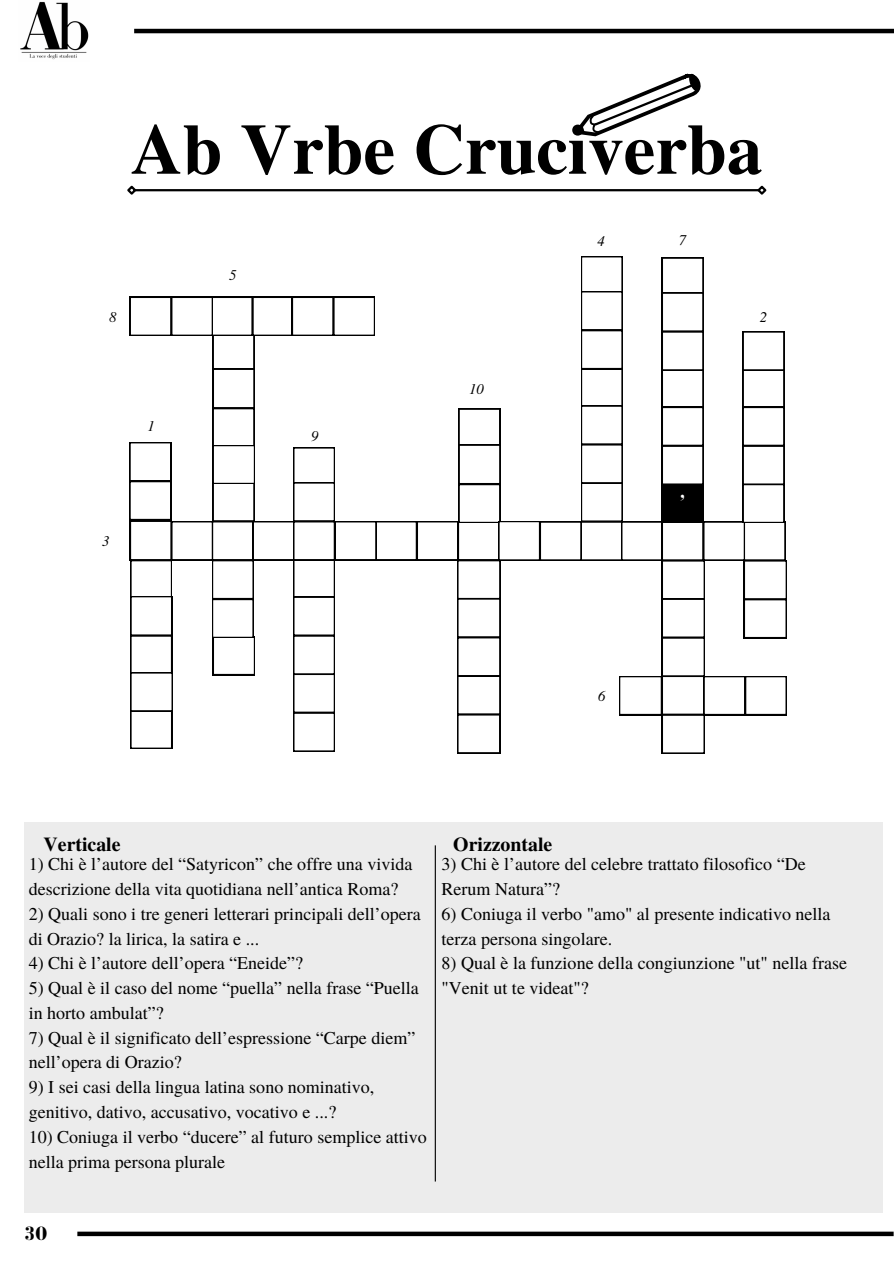
<style>
.page{position:relative;width:894px;height:1264px;background:#fff}
.page>*{position:absolute;margin:0;border:0;box-sizing:border-box;transform-origin:0 0}
.t1{font:700 71.4px "Te X Gyre Termes";color:#000}
.t2{font:700 19.8px "Te X Gyre Termes";color:#000}
.t3{font:700 19.8px "Bodoni FLF";color:#000}
.t4{font:700 19.8px "Bodoni FLF";color:#fff}
.t5{font:18px/24.8px "Te X Gyre Termes";color:#000}
.t6{font:italic 14.7px "Te X Gyre Termes";color:#000}
</style>
<div class="page">
<div style="left:77px;top:1231px;width:816px;height:5px;background:#000"></div>
<img style="left:20px;top:1px;width:69px;height:59px">
<hr style="left:134px;top:29px;width:759px;height:4px;background:#000">
<svg style="left:574px;top:73px;width:127px;height:64px"></svg>
<hr style="left:134px;top:189px;width:624px;height:2px;background:#000">
<svg style="left:127px;top:185px;width:11px;height:10px"></svg>
<svg style="left:755px;top:185px;width:12px;height:10px"></svg>
<div style="left:24px;top:822px;width:858px;height:390px;background:#ececec"></div>
<hr style="left:434px;top:845px;width:2px;height:336px;background:#000">
<svg style="left:129px;top:256px;width:657px;height:497px"></svg>
<h1 class="t1" style="left:131px;top:94px;width:633px">Ab Vrbe Cruciverba</h1>
<p class="t6" style="left:109px;top:306px;width:9px">8</p>
<p class="t6" style="left:148px;top:415px;width:9px">1</p>
<p class="t6" style="left:102px;top:530px;width:9px">3</p>
<p class="t6" style="left:229px;top:264px;width:9px">5</p>
<p class="t6" style="left:311px;top:425px;width:9px">9</p>
<p class="t6" style="left:469px;top:378px;width:16px">10</p>
<p class="t6" style="left:597px;top:230px;width:9px">4</p>
<p class="t6" style="left:678px;top:229px;width:9px">7</p>
<p class="t4" style="left:679px;top:491px;width:7px">’</p>
<p class="t6" style="left:759px;top:306px;width:9px">2</p>
<p class="t6" style="left:598px;top:685px;width:9px">6</p>
<p class="t2" style="left:44px;top:828px;width:79px">Verticale</p>
<p class="t5" style="left:29px;top:851px;width:385px">1) Chi è l’autore del “Satyricon” che offre una vivida descrizione della vita quotidiana nell’antica Roma?</p>
<p class="t5" style="left:29px;top:900px;width:393px">2) Quali sono i tre generi letterari principali dell’opera di Orazio? la lirica, la satira e ...</p>
<p class="t5" style="left:29px;top:950px;width:276px">4) Chi è l’autore dell’opera “Eneide”?</p>
<p class="t5" style="left:29px;top:974px;width:391px">5) Qual è il caso del nome “puella” nella frase “Puella in horto ambulat”?</p>
<p class="t5" style="left:29px;top:1024px;width:388px">7) Qual è il significato dell’espressione “Carpe diem” nell’opera di Orazio?</p>
<h2 class="t5" style="left:29px;top:1073px;width:347px">9) I sei casi della lingua latina sono nominativo, genitivo, dativo, accusativo, vocativo e ...?</h2>
<p class="t5" style="left:29px;top:1123px;width:399px">10) Coniuga il verbo “ducere” al futuro semplice attivo nella prima persona plurale</p>
<p class="t2" style="left:453px;top:828px;width:101px">Orizzontale</p>
<p class="t5" style="left:441px;top:851px;width:365px">3) Chi è l’autore del celebre trattato filosofico “De<br>Rerum Natura”?</p>
<h2 class="t5" style="left:441px;top:900px;width:390px">6) Coniuga il verbo "amo" al presente indicativo nella terza persona singolare.</h2>
<p class="t5" style="left:441px;top:950px;width:407px">8) Qual è la funzione della congiunzione "ut" nella frase "Venit ut te videat"?</p>
<p class="t3" style="left:24px;top:1222px;width:25px">30</p>
</div>
